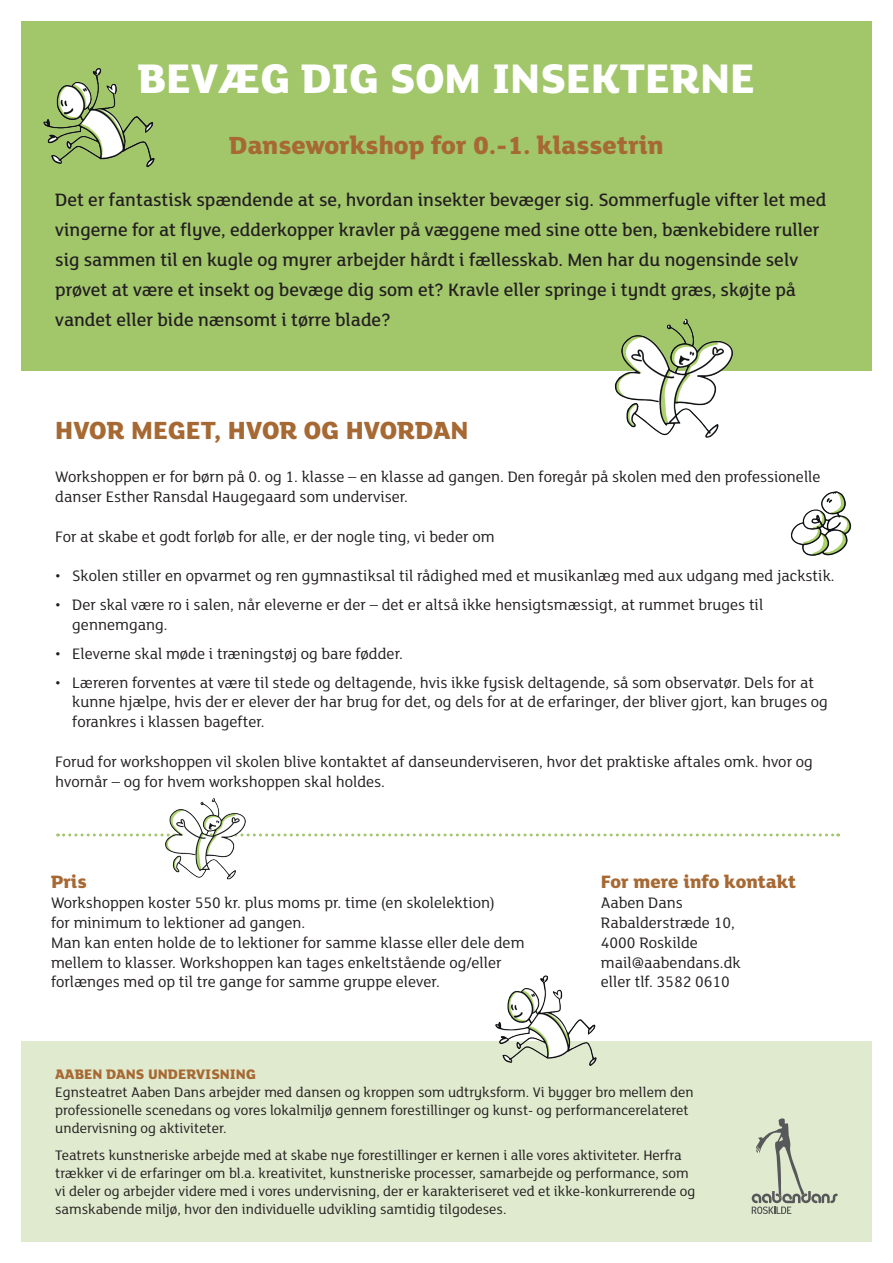
<style>
.page{position:relative;width:893px;height:1263px;background:#fff}
.page>*{position:absolute;margin:0;border:0;box-sizing:border-box;transform-origin:0 0}
.t1{font:800 45px "FS Lola";color:#fff}
.t2{font:800 27px "FS Lola";color:#a76934}
.t3{font:500 19.5px/30px "FS Lola";color:#231f20}
.t4{font:800 19.5px "FS Lola";color:#a76934}
.t5{font:16.5px/19.8px "FS Lola";color:#231f20}
.t6{font:15px/18px "FS Lola";color:#231f20}
.t7{font:800 15px "FS Lola";color:#a76934}
</style>
<div class="page">
<div style="left:21px;top:21px;width:851px;height:350px;background:#a2c76b"></div>
<div style="left:21px;top:1041px;width:851px;height:201px;background:#dfeace"></div>
<img style="left:614px;top:318px;width:119px;height:120px">
<img style="left:43px;top:68px;width:112px;height:100px">
<img style="left:495px;top:975px;width:102px;height:91px">
<svg style="left:58px;top:833px;width:781px;height:3px"></svg>
<img style="left:790px;top:491px;width:62px;height:65px">
<img style="left:157px;top:798px;width:97px;height:82px">
<svg style="left:752px;top:1118px;width:86px;height:96px"></svg>
<h1 class="t1" style="left:138px;top:47px;width:619px">BEVÆG DIG SOM INSEKTERNE</h1>
<h2 class="t2" style="left:229px;top:127px;width:436px">Danseworkshop for 0.-1. klassetrin</h2>
<p class="t3" style="left:55px;top:184px;width:773px">Det er fantastisk spændende at se, hvordan insekter bevæger sig. Sommerfugle vifter let med vingerne for at flyve, edderkopper kravler på væggene med sine otte ben, bænkebidere ruller sig sammen til en kugle og myrer arbejder hårdt i fællesskab. Men har du nogensinde selv prøvet at være et insekt og bevæge dig som et? Kravle eller springe i tyndt græs, skøjte på vandet eller bide nænsomt i tørre blade?</p>
<h2 class="t2" style="left:55px;top:412px;width:415px">HVOR MEGET, HVOR OG HVORDAN</h2>
<p class="t5" style="left:55px;top:466px;width:767px">Workshoppen er for børn på 0. og 1. klasse – en klasse ad gangen. Den foregår på skolen med den professionelle danser Esther Ransdal Haugegaard som underviser.</p>
<p class="t5" style="left:55px;top:526px;width:441px">For at skabe et godt forløb for alle, er der nogle ting, vi beder om</p>
<p class="t5" style="left:55px;top:565px;width:781px">• Skolen stiller en opvarmet og ren gymnastiksal til rådighed med et musikanlæg med aux udgang med jackstik.</p>
<p class="t5" style="left:72px;top:594px;width:692px;text-indent:-17px">• Der skal være ro i salen, når eleverne er der – det er altså ikke hensigtsmæssigt, at rummet bruges til gennemgang.</p>
<p class="t5" style="left:55px;top:643px;width:349px">• Eleverne skal møde i træningstøj og bare fødder.</p>
<p class="t5" style="left:72px;top:671px;width:757px;text-indent:-17px">• Læreren forventes at være til stede og deltagende, hvis ikke fysisk deltagende, så som observatør. Dels for at kunne hjælpe, hvis der er elever der har brug for det, og dels for at de erfaringer, der bliver gjort, kan bruges og forankres i klassen bagefter.</p>
<p class="t5" style="left:55px;top:751px;width:759px">Forud for workshoppen vil skolen blive kontaktet af danseunderviseren, hvor det praktiske aftales omk. hvor og hvornår – og for hvem workshoppen skal holdes.</p>
<p class="t4" style="left:51px;top:868px;width:37px">Pris</p>
<p class="t5" style="left:51px;top:892px;width:475px">Workshoppen koster 550 kr. plus moms pr. time (en skolelektion)<br>for minimum to lektioner ad gangen.<br>Man kan enten holde de to lektioner for samme klasse eller dele dem mellem to klasser. Workshoppen kan tages enkeltstående og/eller forlænges med op til tre gange for samme gruppe elever.</p>
<p class="t4" style="left:601px;top:868px;width:197px">For mere info kontakt</p>
<p class="t5" style="left:601px;top:892px;width:141px">Aaben Dans<br>Rabalderstræde 10,<br>4000 Roskilde mail@aabendans.dk eller tlf. 3582 0610</p>
<p class="t7" style="left:55px;top:1064px;width:202px">AABEN DANS UNDERVISNING</p>
<p class="t6" style="left:55px;top:1083px;width:640px">Egnsteatret Aaben Dans arbejder med dansen og kroppen som udtryksform. Vi bygger bro mellem den professionelle scenedans og vores lokalmiljø gennem forestillinger og kunst- og performancerelateret undervisning og aktiviteter.</p>
<p class="t6" style="left:55px;top:1146px;width:641px">Teatrets kunstneriske arbejde med at skabe nye forestillinger er kernen i alle vores aktiviteter. Herfra trækker vi de erfaringer om bl.a. kreativitet, kunstneriske processer, samarbejde og performance, som vi deler og arbejder videre med i vores undervisning, der er karakteriseret ved et ikke-konkurrerende og samskabende miljø, hvor den individuelle udvikling samtidig tilgodeses.</p>
</div>
